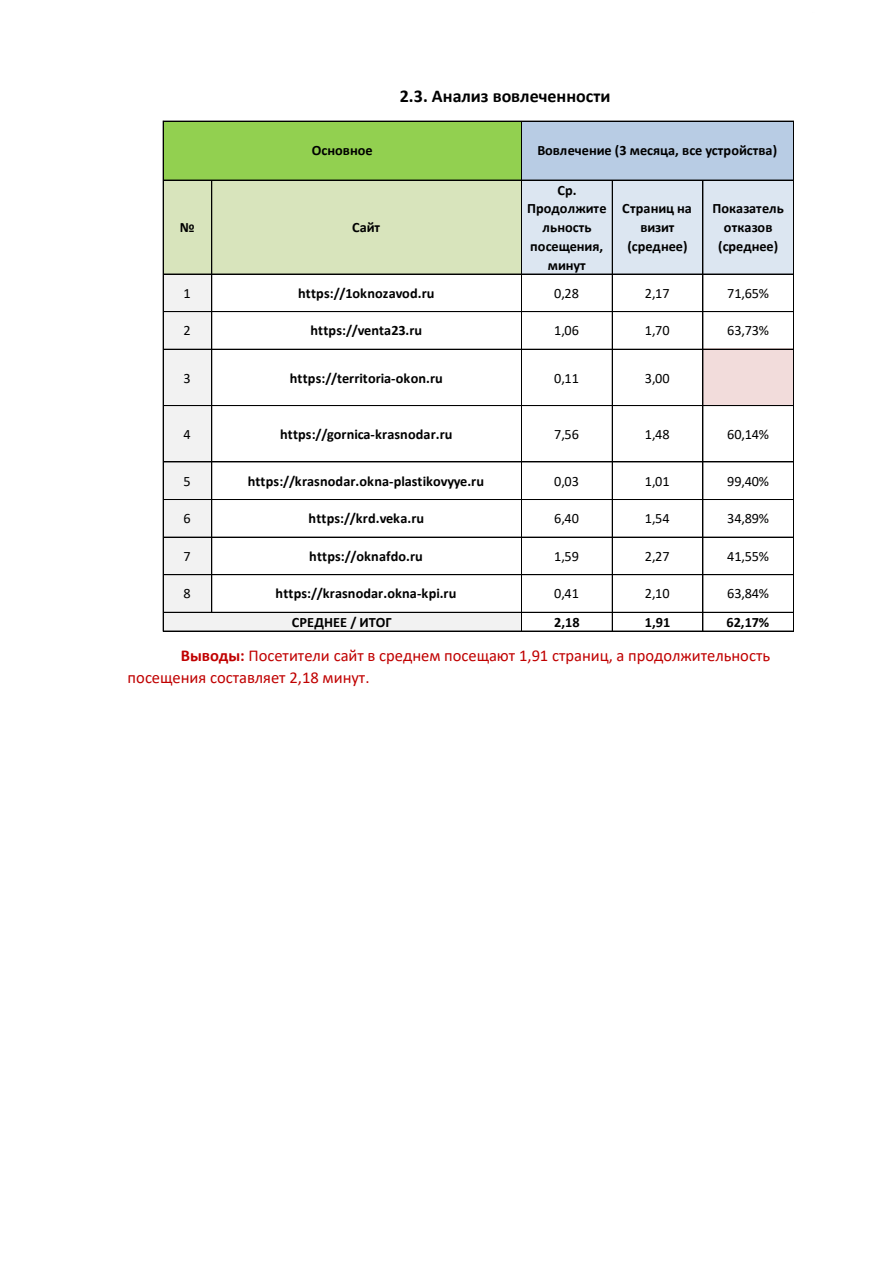
<style>
.page{position:relative;width:893px;height:1263px;background:#fff}
.page>*{position:absolute;margin:0;border:0;box-sizing:border-box;transform-origin:0 0}
.t1{font:700 18px "Calibri";color:#000}
.t2{font:16.5px/21.6px "Calibri";color:#c00000}
.t3{font:700 14.25px/18.8px "Calibri";letter-spacing:.005em;color:#000;text-align:center}
.t4{font:14.25px "Calibri";letter-spacing:-.01em;color:#000}
.s1{font-weight:700}
</style>
<div class="page">
<div style="left:163px;top:121px;width:359px;height:59px;background:#92d050"></div>
<div style="left:521px;top:121px;width:273px;height:59px;background:#b8cce4"></div>
<div style="left:163px;top:180px;width:359px;height:94px;background:#d8e4bc"></div>
<div style="left:521px;top:180px;width:273px;height:94px;background:#dce6f1"></div>
<div style="left:163px;top:274px;width:49px;height:75px;background:#f2f2f2"></div>
<div style="left:163px;top:349px;width:49px;height:57px;background:#f2f2f2"></div>
<div style="left:703px;top:349px;width:91px;height:57px;background:#f2dcdb"></div>
<div style="left:163px;top:405px;width:49px;height:208px;background:#f2f2f2"></div>
<div style="left:163px;top:612px;width:359px;height:19px;background:#f2f2f2"></div>
<hr style="left:163px;top:121px;width:1px;height:510px;background:#000">
<hr style="left:211px;top:180px;width:1px;height:433px;background:#000">
<hr style="left:521px;top:121px;width:1px;height:510px;background:#000">
<hr style="left:612px;top:180px;width:1px;height:451px;background:#000">
<hr style="left:703px;top:180px;width:1px;height:451px;background:#000">
<hr style="left:793px;top:121px;width:1px;height:510px;background:#000">
<hr style="left:163px;top:121px;width:631px;height:1px;background:#000">
<hr style="left:163px;top:180px;width:631px;height:1px;background:#000">
<hr style="left:163px;top:274px;width:631px;height:1px;background:#000">
<hr style="left:163px;top:311px;width:631px;height:1px;background:#000">
<hr style="left:163px;top:349px;width:631px;height:1px;background:#000">
<hr style="left:163px;top:405px;width:631px;height:1px;background:#000">
<hr style="left:163px;top:462px;width:631px;height:1px;background:#000">
<hr style="left:163px;top:499px;width:631px;height:1px;background:#000">
<hr style="left:163px;top:537px;width:631px;height:1px;background:#000">
<hr style="left:163px;top:574px;width:631px;height:1px;background:#000">
<hr style="left:163px;top:612px;width:631px;height:1px;background:#000">
<hr style="left:163px;top:631px;width:631px;height:1px;background:#000">
<p class="t1" style="left:400px;top:83px;width:212px">2.3. Анализ вовлеченности</p>
<p class="t3" style="left:312px;top:141px;width:62px">Основное</p>
<p class="t3" style="left:537px;top:141px;width:241px">Вовлечение (3 месяца, все устройства)</p>
<p class="t3" style="left:180px;top:218px;width:16px">№</p>
<p class="t3" style="left:352px;top:218px;width:30px">Сайт</p>
<p class="t3" style="left:527px;top:180px;width:81px">Ср.<br>Продолжите льность посещения, минут</p>
<p class="t3" style="left:622px;top:199px;width:71px">Страниц на визит (среднее)</p>
<p class="t3" style="left:712px;top:199px;width:73px">Показатель отказов (среднее)</p>
<p class="t4" style="left:184px;top:283px;width:9px">1</p>
<p class="t3" style="left:298px;top:283px;width:138px">https://1oknozavod.ru</p>
<p class="t4" style="left:554px;top:283px;width:26px">0,28</p>
<p class="t4" style="left:645px;top:283px;width:26px">2,17</p>
<p class="t4" style="left:727px;top:283px;width:43px">71,65%</p>
<p class="t4" style="left:184px;top:321px;width:9px">2</p>
<p class="t3" style="left:311px;top:321px;width:113px">https://venta23.ru</p>
<p class="t4" style="left:554px;top:321px;width:26px">1,06</p>
<p class="t4" style="left:645px;top:321px;width:26px">1,70</p>
<p class="t4" style="left:727px;top:321px;width:43px">63,73%</p>
<p class="t4" style="left:184px;top:368px;width:9px">3</p>
<p class="t3" style="left:290px;top:368px;width:155px">https://territoria-okon.ru</p>
<p class="t4" style="left:554px;top:368px;width:26px">0,11</p>
<p class="t4" style="left:645px;top:368px;width:26px">3,00</p>
<p class="t4" style="left:184px;top:424px;width:9px">4</p>
<p class="t3" style="left:280px;top:425px;width:174px">https://gornica-krasnodar.ru</p>
<p class="t4" style="left:554px;top:424px;width:26px">7,56</p>
<p class="t4" style="left:645px;top:424px;width:26px">1,48</p>
<p class="t4" style="left:727px;top:424px;width:43px">60,14%</p>
<p class="t4" style="left:184px;top:471px;width:9px">5</p>
<p class="t3" style="left:248px;top:471px;width:238px">https://krasnodar.okna-plastikovyye.ru</p>
<p class="t4" style="left:554px;top:471px;width:26px">0,03</p>
<p class="t4" style="left:645px;top:471px;width:26px">1,01</p>
<p class="t4" style="left:727px;top:471px;width:43px">99,40%</p>
<p class="t4" style="left:184px;top:508px;width:9px">6</p>
<p class="t3" style="left:309px;top:509px;width:117px">https://krd.veka.ru</p>
<p class="t4" style="left:554px;top:508px;width:26px">6,40</p>
<p class="t4" style="left:645px;top:508px;width:26px">1,54</p>
<p class="t4" style="left:727px;top:508px;width:43px">34,89%</p>
<p class="t4" style="left:184px;top:546px;width:9px">7</p>
<p class="t3" style="left:309px;top:546px;width:115px">https://oknafdo.ru</p>
<p class="t4" style="left:554px;top:546px;width:26px">1,59</p>
<p class="t4" style="left:645px;top:546px;width:26px">2,27</p>
<p class="t4" style="left:727px;top:546px;width:43px">41,55%</p>
<p class="t4" style="left:184px;top:584px;width:9px">8</p>
<p class="t3" style="left:276px;top:584px;width:182px">https://krasnodar.okna-kpi.ru</p>
<p class="t4" style="left:554px;top:584px;width:26px">0,41</p>
<p class="t4" style="left:645px;top:584px;width:26px">2,10</p>
<p class="t4" style="left:727px;top:584px;width:43px">63,84%</p>
<p class="t3" style="left:292px;top:612px;width:101px">СРЕДНЕЕ / ИТОГ</p>
<p class="t3" style="left:554px;top:612px;width:27px">2,18</p>
<p class="t3" style="left:645px;top:612px;width:27px">1,91</p>
<p class="t3" style="left:727px;top:612px;width:44px">62,17%</p>
<p class="t2" style="left:128px;top:644px;width:644px;text-indent:53px"><span class="s1">Выводы:</span> Посетители сайт в среднем посещают 1,91 страниц, а продолжительность посещения составляет 2,18 минут.</p>
</div>
